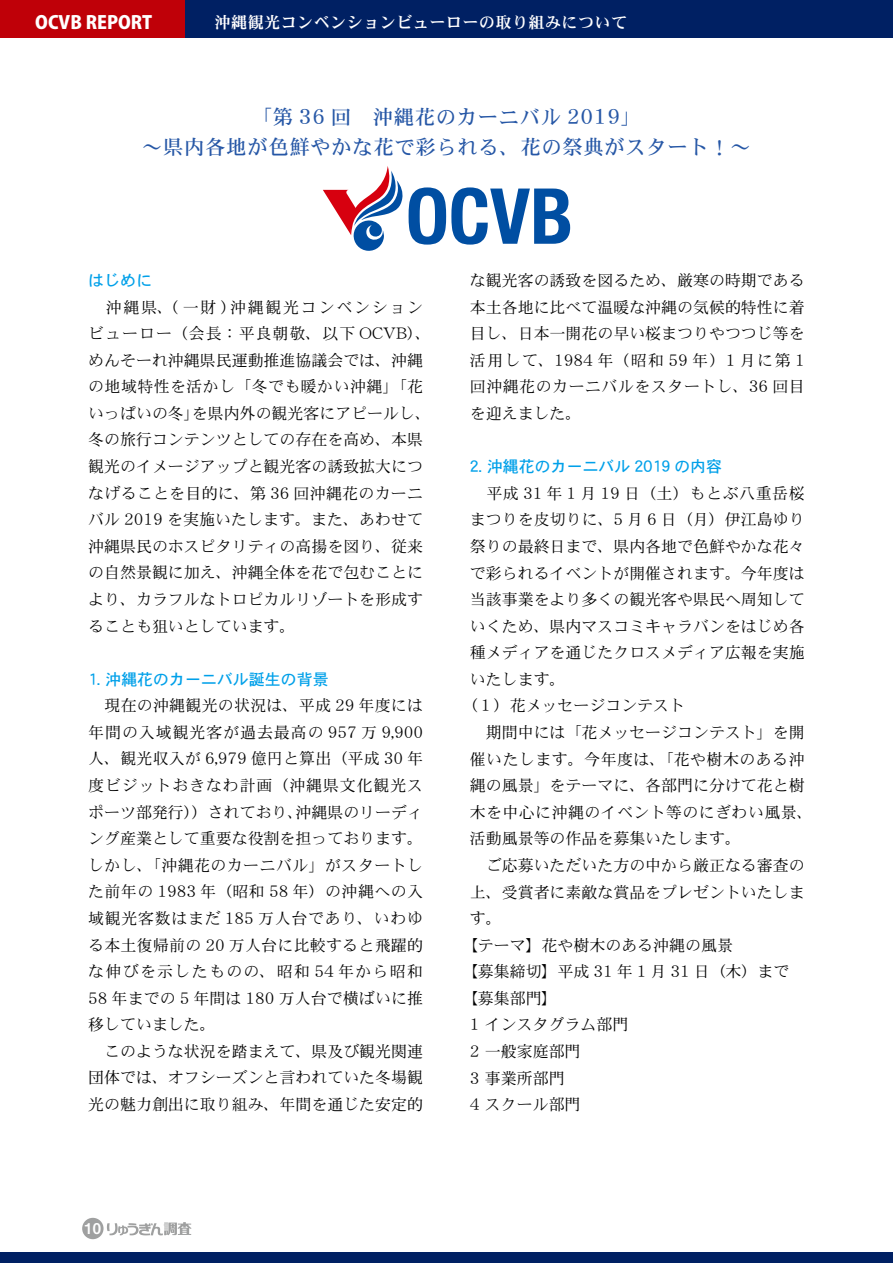
<style>
.page{position:relative;width:893px;height:1263px;background:#fff}
.page>*{position:absolute;margin:0;border:0;box-sizing:border-box;transform-origin:0 0}
.t1{font:20.25px/30px "DFPHS Mincho CID W5";letter-spacing:.04em;color:#2657a6;text-align:center}
.t2{font:800 18px "Koz Go Pr 6 N";color:#fff}
.t3{font:16.2px "DFPHS Mincho CID W7";letter-spacing:.03em;color:#fff}
.t4{font:15.9px/26.5px "DFPHS Mincho CID W3";color:#000}
.t5{font:15.9px "DFPHS Gothic CID W5";color:#00a0e9}
.t6{font:15.9px "DFPHS Mincho CID W3";letter-spacing:.035em;color:#000}
.t7{font:15.9px "DFPHS Mincho CID W3";letter-spacing:.03em;color:#000}
.t8{font:15.9px "DFPHS Mincho CID W3";letter-spacing:.025em;color:#000}
.t9{font:14.85px "Midashi Go Pro MB31";color:#fff}
</style>
<div class="page">
<svg style="left:107px;top:1222px;width:85px;height:13px"></svg>
<div style="left:82px;top:1218px;width:22px;height:21px;background:#9fa0a0;border-radius:50%"></div>
<div style="left:0;top:0;width:893px;height:38px;background:#002063"></div>
<hr style="left:183px;top:0;width:2px;height:41px;background:#fff">
<div style="left:0;top:0;width:184px;height:38px;background:#bf0008"></div>
<div style="left:0;top:1252px;width:893px;height:11px;background:#002063"></div>
<svg style="left:323px;top:166px;width:80px;height:85px"></svg>
<svg style="left:409px;top:187px;width:161px;height:58px"></svg>
<p class="t2" style="left:35px;top:12px;width:119px">OCVB REPORT</p>
<p class="t3" style="left:215px;top:13px;width:414px">沖縄観光コンベンションビューローの取り組みについて</p>
<p class="t1" style="left:142px;top:101px;width:610px">「第 36 回　沖縄花のカーニバル 2019」<br>～県内各地が色鮮やかな花で彩られる、花の祭典がスタート！～</p>
<p class="t5" style="left:88px;top:272px;width:65px">はじめに</p>
<p class="t4" style="left:88px;top:293px;width:344px">　沖縄県、( 一財 ) 沖縄観光コンベンションビューロー（会長：平良朝敬、以下 OCVB）、めんそーれ沖縄県民運動推進協議会では、沖縄の地域特性を活かし「冬でも暖かい沖縄」「花いっぱいの冬」を県内外の観光客にアピールし、冬の旅行コンテンツとしての存在を高め、本県観光のイメージアップと観光客の誘致拡大につなげることを目的に、第 36 回沖縄花のカーニバル 2019 を実施いたします。また、あわせて沖縄県民のホスピタリティの高揚を図り、従来の自然景観に加え、沖縄全体を花で包むことにより、カラフルなトロピカルリゾートを形成することも狙いとしています。</p>
<p class="t5" style="left:88px;top:670px;width:242px">1. 沖縄花のカーニバル誕生の背景</p>
<p class="t4" style="left:88px;top:692px;width:336px">　現在の沖縄観光の状況は、平成 29 年度には年間の入域観光客が過去最高の 957 万 9,900人、観光収入が 6,979 億円と算出（平成 30 年度ビジットおきなわ計画（沖縄県文化観光スポーツ部発行））されており、沖縄県のリーディング産業として重要な役割を担っております。しかし、「沖縄花のカーニバル」がスタートした前年の 1983 年（昭和 58 年）の沖縄への入域観光客数はまだ 185 万人台であり、いわゆる本土復帰前の 20 万人台に比較すると飛躍的な伸びを示したものの、昭和 54 年から昭和<br>58 年までの 5 年間は 180 万人台で横ばいに推移していました。<br>　このような状況を踏まえて、県及び観光関連団体では、オフシーズンと言われていた冬場観光の魅力創出に取り組み、年間を通じた安定的</p>
<p class="t9" style="left:85px;top:1216px;width:18px">10</p>
<p class="t4" style="left:470px;top:267px;width:336px;text-align:justify">な観光客の誘致を図るため、厳寒の時期である本土各地に比べて温暖な沖縄の気候的特性に着目し、日本一開花の早い桜まつりやつつじ等を活用して、1984 年（昭和 59 年）1 月に第 1回沖縄花のカーニバルをスタートし、36 回目を迎えました。</p>
<p class="t5" style="left:470px;top:458px;width:254px">2. 沖縄花のカーニバル 2019 の内容</p>
<p class="t6" style="left:470px;top:484px;width:336px">　平成 31 年 1 月 19 日（土）もとぶ八重岳桜</p>
<p class="t4" style="left:470px;top:506px;width:336px">まつりを皮切りに、5 月 6 日（月）伊江島ゆり</p>
<p class="t4" style="left:470px;top:533px;width:336px">祭りの最終日まで、県内各地で色鮮やかな花々</p>
<p class="t4" style="left:470px;top:559px;width:336px">で彩られるイベントが開催されます。今年度は</p>
<p class="t4" style="left:470px;top:586px;width:336px">当該事業をより多くの観光客や県民へ周知して</p>
<p class="t4" style="left:470px;top:612px;width:336px">いくため、県内マスコミキャラバンをはじめ各</p>
<p class="t4" style="left:470px;top:639px;width:336px">種メディアを通じたクロスメディア広報を実施</p>
<p class="t4" style="left:470px;top:666px;width:97px">いたします。</p>
<p class="t4" style="left:462px;top:692px;width:225px">（１）花メッセージコンテスト</p>
<p class="t4" style="left:470px;top:719px;width:336px">　期間中には「花メッセージコンテスト」を開</p>
<p class="t7" style="left:470px;top:750px;width:336px">催いたします。今年度は、「花や樹木のある沖</p>
<p class="t4" style="left:470px;top:772px;width:336px">縄の風景」をテーマに、各部門に分けて花と樹</p>
<p class="t8" style="left:470px;top:803px;width:344px">木を中心に沖縄のイベント等のにぎわい風景、</p>
<p class="t4" style="left:470px;top:825px;width:273px">活動風景等の作品を募集いたします。</p>
<p class="t4" style="left:470px;top:852px;width:336px">　ご応募いただいた方の中から厳正なる審査の</p>
<p class="t4" style="left:470px;top:878px;width:336px">上、受賞者に素敵な賞品をプレゼントいたしま</p>
<p class="t4" style="left:470px;top:905px;width:33px">す。</p>
<p class="t4" style="left:462px;top:931px;width:273px">【テーマ】花や樹木のある沖縄の風景</p>
<p class="t4" style="left:462px;top:958px;width:329px">【募集締切】平成 31 年 1 月 31 日（木）まで</p>
<p class="t4" style="left:462px;top:984px;width:97px">【募集部門】</p>
<p class="t4" style="left:470px;top:1011px;width:160px">1 インスタグラム部門</p>
<p class="t4" style="left:470px;top:1038px;width:112px">2 一般家庭部門</p>
<p class="t4" style="left:470px;top:1064px;width:112px">3 事業所部門　</p>
<p class="t4" style="left:470px;top:1091px;width:112px">4 スクール部門</p>
</div>
